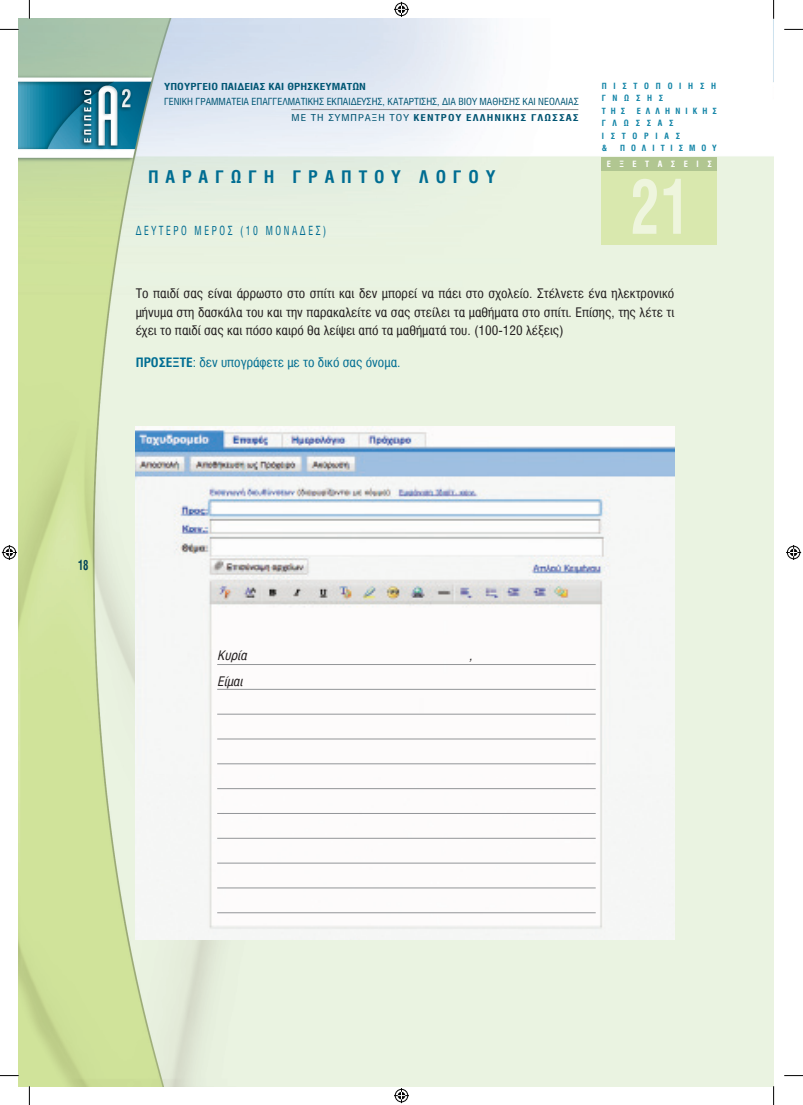
<style>
.page{position:relative;width:803px;height:1105px;background:#fff}
.page>*{position:absolute;margin:0;border:0;box-sizing:border-box;transform-origin:0 0}
.t1{font:700 75px "Mg Helvetica Cond";color:#eef5dd;scale:.8 1}
.t2{font:700 17.5px "Mg Helvetica Cond";letter-spacing:.37em;color:#006d92;scale:1.05 1}
.t3{font:700 13.75px "Mg Helvetica Cond";color:#004358;scale:.8 1}
.t4{font:13.12px/18.8px "Mg Helvetica Cond";color:#231f20;text-align:justify;scale:1.05 1}
.t5{font:13.12px "Mg Helvetica Cond";color:#006d92;scale:1.05 1}
.t6{font:italic 13.12px "Mg Helvetica Cond";color:#231f20;scale:1.05 1}
.t7{font:12.5px "Mg Helvetica Cond";letter-spacing:.26em;color:#006d92;scale:.8 1}
.t8{font:9.75px "Mg Helvetica Cond";color:#005674;scale:1.06 1}
.t9{font:700 9.75px "Mg Helvetica Cond";letter-spacing:.01em;color:#005674;scale:1.2 1}
.t10{font:700 9.5px "Mg Helvetica Cond";letter-spacing:.085em;color:#005472;scale:1.2 1}
.t11{font:700 8.75px "Mg Helvetica Cond";letter-spacing:.97em;color:#fff}
.t12{font:700 8.62px/12.5px "Mg Helvetica Cond";letter-spacing:.78em;color:#0f83a6}
.t13{font:700 8.62px "Mg Helvetica Cond";letter-spacing:.69em;color:#0f83a6}
.s1{font-weight:400}
.s2{font-weight:700}
</style>
<div class="page">
<img style="left:19px;top:19px;width:754px;height:1066px">
<div style="left:602px;top:157px;width:115px;height:18px;background:#b1c691"></div>
<div style="left:602px;top:171px;width:115px;height:73px;background:#d9e8ae"></div>
<hr style="left:291px;top:109px;width:287px;height:1px;background:#8a8c8f">
<img style="left:136px;top:426px;width:538px;height:347px">
<img style="left:136px;top:773px;width:538px;height:166px">
<hr style="left:217px;top:664px;width:379px;height:1px;background:#939598">
<hr style="left:217px;top:688px;width:379px;height:1px;background:#939598">
<hr style="left:217px;top:713px;width:379px;height:1px;background:#939598">
<hr style="left:217px;top:738px;width:379px;height:1px;background:#939598">
<hr style="left:217px;top:763px;width:379px;height:1px;background:#939598">
<hr style="left:217px;top:788px;width:379px;height:1px;background:#939598">
<hr style="left:217px;top:812px;width:379px;height:1px;background:#939598">
<hr style="left:217px;top:837px;width:379px;height:1px;background:#939598">
<hr style="left:217px;top:862px;width:379px;height:1px;background:#939598">
<hr style="left:217px;top:887px;width:379px;height:1px;background:#939598">
<hr style="left:217px;top:912px;width:379px;height:1px;background:#939598">
<svg style="left:0;top:29px;width:19px;height:1px"></svg>
<svg style="left:784px;top:29px;width:19px;height:1px"></svg>
<svg style="left:29px;top:0;width:1px;height:19px"></svg>
<svg style="left:29px;top:1085px;width:1px;height:19px"></svg>
<svg style="left:773px;top:0;width:1px;height:19px"></svg>
<svg style="left:773px;top:1085px;width:1px;height:19px"></svg>
<svg style="left:394px;top:2px;width:15px;height:15px"></svg>
<svg style="left:394px;top:1088px;width:15px;height:14px"></svg>
<svg style="left:2px;top:545px;width:15px;height:15px"></svg>
<svg style="left:786px;top:545px;width:15px;height:15px"></svg>
<p class="t9" style="left:164px;top:81px;width:170px">YΠΟΥΡΓΕΙΟ ΠΑΙΔΕΙΑΣ ΚΑΙ ΘΡΗΣΚΕΥΜΑΤΩΝ</p>
<p class="t8" style="left:164px;top:96px;width:393px">ΓΕΝΙΚΗ ΓΡΑΜΜΑΤΕΙΑ ΕΠΑΓΓΕΛΜΑΤΙΚΗΣ ΕΚΠΑΙΔΕΥΣΗΣ, ΚΑΤΑΡΤΙΣΗΣ, ΔΙΑ ΒΙΟΥ ΜΑΘΗΣΗΣ ΚΑΙ ΝΕΟΛΑΙΑΣ</p>
<p class="t10" style="left:291px;top:112px;width:241px"><span class="s1">ΜΕ ΤΗ ΣΥΜΠΡΑΞΗ ΤΟΥ</span> ΚΕΝΤΡΟΥ ΕΛΛΗΝΙΚΗΣ ΓΛΩΣΣΑΣ</p>
<h2 class="t2" style="left:148px;top:166px;width:332px">ΠΑΡΑΓΩΓΗ ΓΡΑΠΤΟΥ ΛΟΓΟΥ</h2>
<p class="t7" style="left:136px;top:224px;width:240px">ΔΕΥΤΕΡΟ ΜΕΡΟΣ (10 ΜΟΝΑΔΕΣ)</p>
<p class="t12" style="left:602px;top:80px;width:116px">ΠΙΣΤΟΠΟΙΗΣΗ<br>ΓΝΩΣΗΣ<br>ΤΗΣ</p>
<p class="t12" style="left:602px;top:105px;width:117px;text-indent:35px">ΕΛΛΗΝΙΚΗΣ<br>ΓΛΩΣΣΑΣ<br>ΙΣΤΟΡΙΑΣ<br>&amp;</p>
<p class="t13" style="left:620px;top:143px;width:98px">ΠΟΛΙΤΙΣΜΟΥ</p>
<p class="t11" style="left:607px;top:159px;width:106px">ΕΞΕΤΑΣΕΙΣ</p>
<h1 class="t1" style="left:630px;top:164px;width:74px">21</h1>
<p class="t4" style="left:136px;top:284px;width:514px">Το παιδί σας είναι άρρωστο στο σπίτι και δεν μπορεί να πάει στο σχολείο. Στέλνετε ένα ηλεκτρονικό μήνυμα στη δασκάλα του και την παρακαλείτε να σας στείλει τα μαθήματα στο σπίτι. Επίσης, της λέτε τι έχει το παιδί σας και πόσο καιρό θα λείψει από τα μαθήματά του. (100-120 λέξεις)</p>
<p class="t5" style="left:136px;top:354px;width:254px"><span class="s2">ΠΡΟΣΕΞΤΕ</span>: δεν υπογράφετε με το δικό σας όνομα.</p>
<p class="t3" style="left:78px;top:557px;width:15px">18</p>
<p class="t6" style="left:217px;top:647px;width:29px">Κυρία</p>
<p class="t6" style="left:469px;top:647px;width:5px">,</p>
<p class="t6" style="left:217px;top:673px;width:26px">Είμαι</p>
</div>
